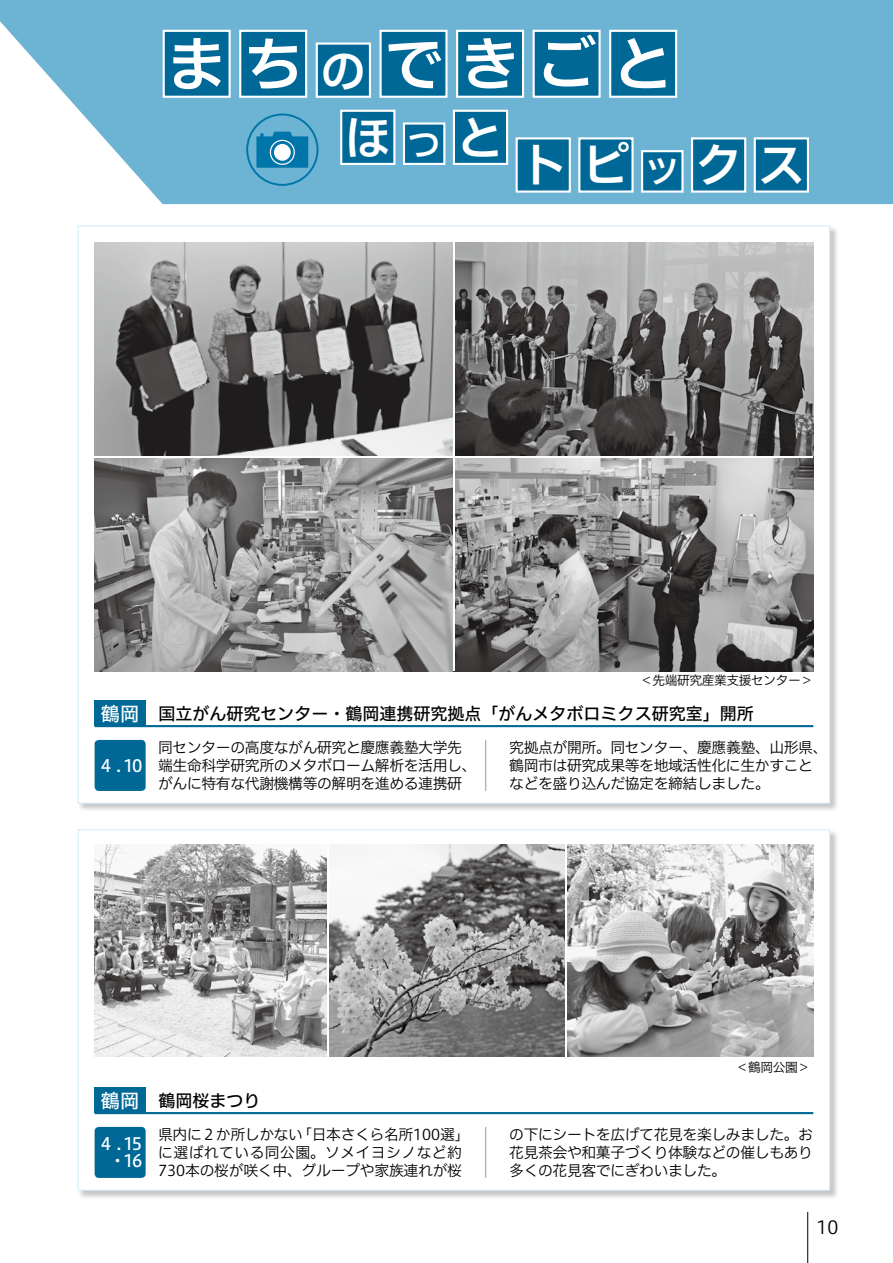
<style>
.page{position:relative;width:893px;height:1263px;background:#fff}
.page>*{position:absolute;margin:0;border:0;box-sizing:border-box;transform-origin:0 0}
.t1{font:58.5px "Hiragino UD Sans F Std N W6";letter-spacing:.31em;color:#fff}
.t2{font:45.75px "Hiragino UD Sans F Std N W6";color:#fff}
.t3{font:31.95px "Hiragino UD Sans F Std N W6";color:#fff}
.t4{font:19.2px "Hiragino UD Sans F Std W5";color:#fff}
.t5{font:18px "Hiragino UD Sans F Std N W3";color:#000}
.t6{font:16.95px "Hiragino UD Sans F Std W5";color:#000}
.t7{font:16.95px/17px "Hiragino UD Sans F Std W5";color:#fff;text-align:right}
.t8{font:14.85px/18px "Hiragino UD Sans F Std N W3";letter-spacing:-.03em;color:#000}
.t9{font:12.75px "Hiragino UD Sans F Std N W3";letter-spacing:-.035em;color:#000}
</style>
<div class="page">
<hr style="left:807px;top:1212px;width:1px;height:51px;background:#000">
<svg style="left:0;top:0;width:893px;height:204px;background:#7ebbd9"></svg>
<div style="left:164px;top:31px;width:66px;height:66px;background:#006896"></div>
<div style="left:163px;top:30px;width:68px;height:68px;border:2px solid #fff"></div>
<div style="left:381px;top:31px;width:65px;height:66px;background:#006896"></div>
<div style="left:379px;top:30px;width:69px;height:68px;border:2px solid #fff"></div>
<div style="left:240px;top:31px;width:66px;height:66px;background:#006896"></div>
<div style="left:239px;top:30px;width:68px;height:68px;border:2px solid #fff"></div>
<div style="left:457px;top:31px;width:66px;height:66px;background:#006896"></div>
<div style="left:456px;top:30px;width:68px;height:68px;border:2px solid #fff"></div>
<div style="left:534px;top:31px;width:66px;height:66px;background:#006896"></div>
<div style="left:533px;top:30px;width:68px;height:68px;border:2px solid #fff"></div>
<div style="left:610px;top:31px;width:66px;height:66px;background:#006896"></div>
<div style="left:609px;top:30px;width:68px;height:68px;border:2px solid #fff"></div>
<div style="left:317px;top:44px;width:53px;height:53px;background:#006896"></div>
<div style="left:316px;top:43px;width:55px;height:55px;border:2px solid #fff"></div>
<div style="left:404px;top:124px;width:40px;height:40px;background:#006896"></div>
<div style="left:403px;top:122px;width:42px;height:43px;border:2px solid #fff"></div>
<div style="left:341px;top:111px;width:53px;height:53px;background:#006896"></div>
<div style="left:340px;top:110px;width:55px;height:55px;border:2px solid #fff"></div>
<div style="left:517px;top:138px;width:53px;height:54px;background:#006896"></div>
<div style="left:516px;top:137px;width:55px;height:56px;border:2px solid #fff"></div>
<div style="left:579px;top:138px;width:53px;height:54px;background:#006896"></div>
<div style="left:578px;top:137px;width:56px;height:56px;border:2px solid #fff"></div>
<div style="left:642px;top:151px;width:40px;height:41px;background:#006896"></div>
<div style="left:641px;top:150px;width:43px;height:43px;border:2px solid #fff"></div>
<div style="left:692px;top:138px;width:53px;height:54px;background:#006896"></div>
<div style="left:691px;top:137px;width:55px;height:56px;border:2px solid #fff"></div>
<div style="left:755px;top:138px;width:53px;height:54px;background:#006896"></div>
<div style="left:754px;top:137px;width:55px;height:56px;border:2px solid #fff"></div>
<div style="left:454px;top:111px;width:53px;height:53px;background:#006896"></div>
<div style="left:453px;top:110px;width:55px;height:55px;border:2px solid #fff"></div>
<div style="left:246px;top:114px;width:72px;height:72px;border:2px solid #0075a9;border-radius:50%"></div>
<svg style="left:256px;top:132px;width:52px;height:36px;background:#1983b2"></svg>
<div style="left:274px;top:144px;width:17px;height:17px;background:#fff;border-radius:50%"></div>
<div style="left:77px;top:225px;width:762px;height:587px;background:#727171;opacity:.4"></div>
<div style="left:78px;top:225px;width:752px;height:579px;background:#fff;border:1px solid #d3edfb"></div>
<div style="left:95px;top:701px;width:51px;height:25px;background:#006896"></div>
<hr style="left:95px;top:725px;width:718px;height:2px;background:#006896">
<div style="left:95px;top:740px;width:51px;height:51px;background:#006896;border-radius:4px"></div>
<hr style="left:485px;top:740px;width:1px;height:51px;background:#9fa0a0">
<div style="left:77px;top:829px;width:762px;height:370px;background:#727171;opacity:.4"></div>
<div style="left:78px;top:829px;width:752px;height:362px;background:#fff;border:1px solid #d3edfb"></div>
<div style="left:95px;top:1087px;width:51px;height:26px;background:#006896"></div>
<hr style="left:95px;top:1112px;width:718px;height:2px;background:#006896">
<div style="left:95px;top:1127px;width:51px;height:51px;background:#006896;border-radius:4px"></div>
<hr style="left:485px;top:1127px;width:1px;height:51px;background:#9fa0a0">
<img style="left:95px;top:242px;width:718px;height:429px">
<hr style="left:95px;top:456px;width:718px;height:2px;background:#fff">
<hr style="left:453px;top:242px;width:2px;height:429px;background:#fff">
<img style="left:95px;top:844px;width:718px;height:213px">
<hr style="left:328px;top:844px;width:1px;height:213px;background:#fff">
<hr style="left:565px;top:844px;width:1px;height:213px;background:#fff">
<h1 class="t1" style="left:167px;top:19px;width:136px">まち</h1>
<h2 class="t2" style="left:320px;top:35px;width:47px">の</h2>
<h1 class="t1" style="left:384px;top:19px;width:290px">できごと</h1>
<h2 class="t2" style="left:345px;top:102px;width:47px">ほ</h2>
<h3 class="t3" style="left:408px;top:119px;width:33px">つ</h3>
<h2 class="t2" style="left:458px;top:102px;width:47px">と</h2>
<h2 class="t2" style="left:520px;top:130px;width:110px">トピ</h2>
<h3 class="t3" style="left:646px;top:147px;width:33px">ツ</h3>
<h2 class="t2" style="left:696px;top:130px;width:110px">クス</h2>
<p class="t4" style="left:101px;top:699px;width:40px">鶴岡</p>
<p class="t7" style="left:98px;top:756px;width:46px">４.10</p>
<p class="t9" style="left:640px;top:671px;width:175px">＜先端研究産業支援センター&lt;</p>
<p class="t6" style="left:158px;top:700px;width:597px">国立がん研究センター・鶴岡連携研究拠点「がんメタボロミクス研究室」開所</p>
<p class="t8" style="left:158px;top:738px;width:320px">同センターの高度ながん研究と慶應義塾大学先端生命科学研究所のメタボローム解析を活用し、がんに特有な代謝機構等の解明を進める連携研</p>
<p class="t8" style="left:509px;top:738px;width:320px">究拠点が開所。同センター、慶應義塾、山形県、鶴岡市は研究成果等を地域活性化に生かすことなどを盛り込んだ協定を締結しました。</p>
<p class="t4" style="left:101px;top:1086px;width:40px">鶴岡</p>
<p class="t7" style="left:98px;top:1134px;width:46px">４.15<br>16</p>
<p class="t7" style="left:109px;top:1151px;width:19px">・</p>
<p class="t6" style="left:158px;top:1087px;width:104px">鶴岡桜まつり</p>
<p class="t8" style="left:297px;top:1124px;width:174px">「日本さくら名所100選「</p>
<p class="t8" style="left:158px;top:1124px;width:305px">県内に２か所しかない<br>に選ばれている同公園。ソメイヨシノなど約<br>730本の桜が咲く中、グループや家族連れが桜</p>
<p class="t9" style="left:736px;top:1058px;width:76px">＜鶴岡公園&lt;</p>
<p class="t8" style="left:509px;top:1124px;width:305px;text-align:justify">の下にシートを広げて花見を楽しみました。お花見茶会や和菓子づくり体験などの催しもあり多くの花見客でにぎわいました。</p>
<p class="t5" style="left:816px;top:1213px;width:23px">10</p>
</div>
